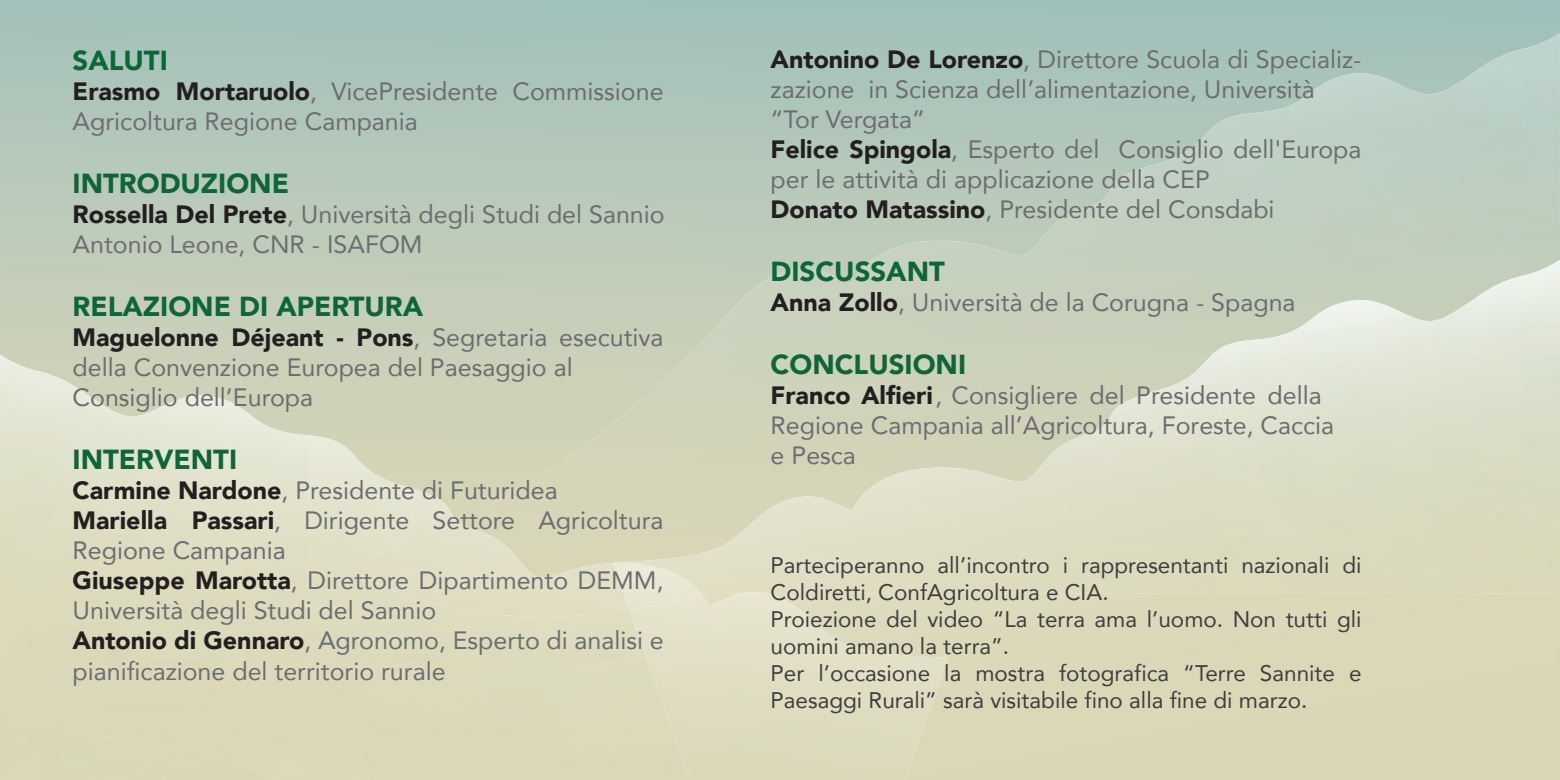
<style>
.page{position:relative;width:1560px;height:780px;background:#fff}
.page>*{position:absolute;margin:0;border:0;box-sizing:border-box;transform-origin:0 0}
.t1{font:900 27.5px "Avenir";color:#0c6638}
.t2{font:25px/30px "Avenir";color:#6c6d70}
.t3{font:22.5px/27px "Avenir";color:#3e3e3f}
.s1{font-weight:900;color:#231f20}
</style>
<div class="page">
<svg style="left:0;top:0;width:1559px;height:354px;background:#b3c7b9"></svg>
<img style="left:1219px;top:33px;width:340px;height:227px">
<img style="left:1050px;top:121px;width:171px;height:230px">
<img style="left:796px;top:226px;width:256px;height:235px">
<img style="left:626px;top:270px;width:172px;height:283px">
<img style="left:1214px;top:260px;width:345px;height:333px">
<img style="left:698px;top:461px;width:346px;height:133px">
<img style="left:690px;top:553px;width:10px;height:10px">
<img style="left:629px;top:593px;width:318px;height:187px">
<img style="left:344px;top:521px;width:285px;height:95px">
<img style="left:613px;top:563px;width:152px;height:46px">
<p class="t1" style="left:73px;top:37px;width:97px">SALUTI</p>
<p class="t2" style="left:73px;top:76px;width:592px"><span class="s1">Erasmo Mortaruolo</span>, VicePresidente Commissione<br>Agricoltura Regione Campania</p>
<p class="t1" style="left:73px;top:160px;width:218px">INTRODUZIONE</p>
<p class="t2" style="left:73px;top:199px;width:593px"><span class="s1">Rossella Del Prete</span>, Università degli Studi del Sannio<br>Antonio Leone, CNR - ISAFOM</p>
<p class="t1" style="left:73px;top:283px;width:352px">RELAZIONE DI APERTURA</p>
<p class="t2" style="left:73px;top:322px;width:592px"><span class="s1">Maguelonne Déjeant - Pons</span>, Segretaria esecutiva della Convenzione Europea del Paesaggio al<br>Consiglio dell’Europa</p>
<p class="t1" style="left:73px;top:436px;width:166px">INTERVENTI</p>
<p class="t2" style="left:73px;top:475px;width:592px"><span class="s1">Carmine Nardone</span>, Presidente di Futuridea<br><span class="s1">Mariella Passari</span>, Dirigente Settore Agricoltura Regione Campania<br><span class="s1">Giuseppe Marotta</span>, Direttore Dipartimento DEMM, Università degli Studi del Sannio<br><span class="s1">Antonio di Gennaro</span>, Agronomo, Esperto di analisi e pianificazione del territorio rurale</p>
<p class="t2" style="left:770px;top:44px;width:592px"><span class="s1">Antonino De Lorenzo</span>, Direttore Scuola di Specializ&shy;zazione in Scienza dell’alimentazione, Università “Tor Vergata”<br><span class="s1">Felice Spingola</span>, Esperto del Consiglio dell'Europa per le attività di applicazione della CEP<br><span class="s1">Donato Matassino</span>, Presidente del Consdabi</p>
<p class="t1" style="left:770px;top:248px;width:176px">DISCUSSANT</p>
<p class="t2" style="left:770px;top:287px;width:526px"><span class="s1">Anna Zollo</span>, Università de la Corugna - Spagna</p>
<p class="t1" style="left:770px;top:341px;width:197px">CONCLUSIONI</p>
<p class="t2" style="left:770px;top:380px;width:565px"><span class="s1">Franco Alfieri</span>, Consigliere del Presidente della<br>Regione Campania all’Agricoltura, Foreste, Caccia e Pesca</p>
<p class="t3" style="left:770px;top:550px;width:592px">Parteciperanno all’incontro i rappresentanti nazionali di Coldiretti, ConfAgricoltura e CIA.<br>Proiezione del video “La terra ama l’uomo. Non tutti gli uomini amano la terra”.<br>Per l’occasione la mostra fotografica “Terre Sannite e Paesaggi Rurali” sarà visitabile fino alla fine di marzo.</p>
</div>
